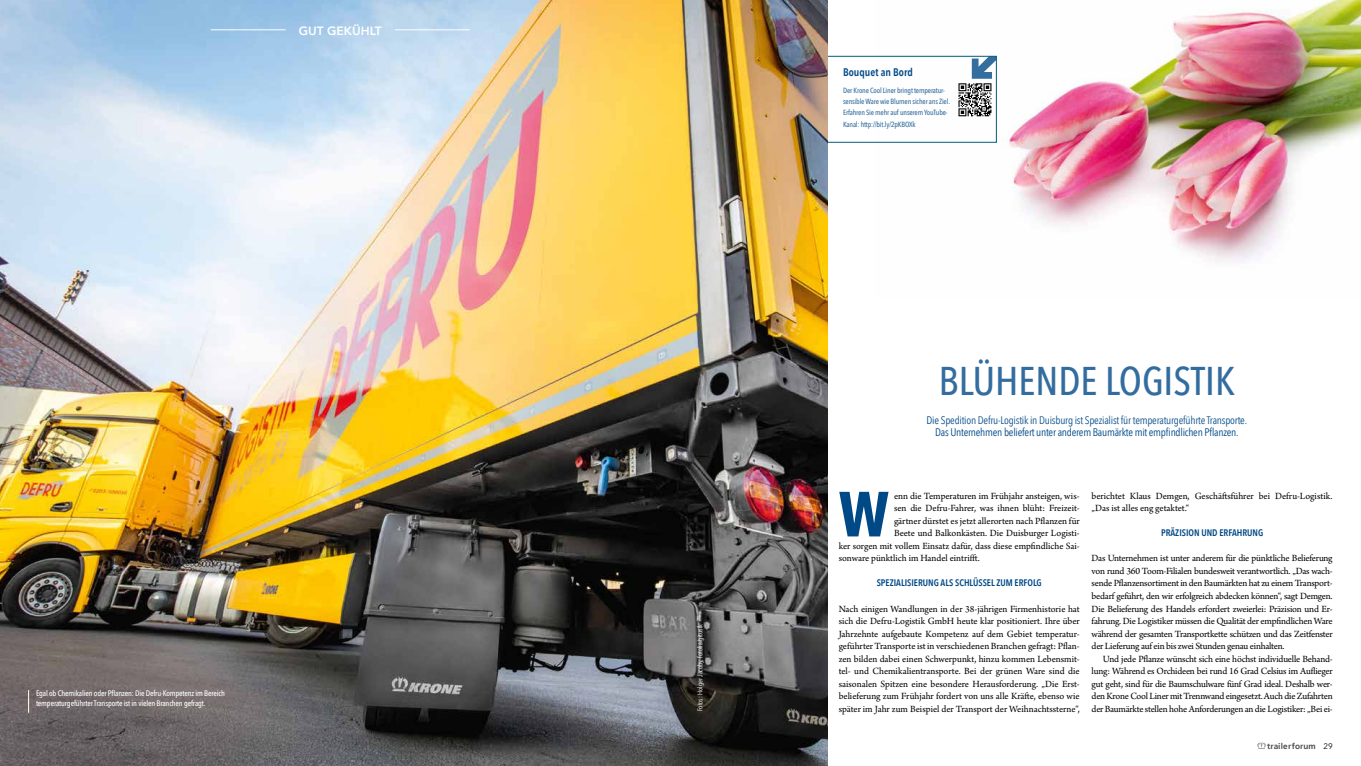
<style>
.page{position:relative;width:1361px;height:766px;background:#fff}
.page>*{position:absolute;margin:0;border:0;box-sizing:border-box;transform-origin:0 0}
.t1{font:700 63px "Avenir Next Condensed";color:#004987}
.t2{font:500 40px "Avenir Next Condensed";color:#004987}
.t3{font:800 12px "Avenir";color:#fff}
.t4{font:11px/12.5px "Avenir Next Condensed";letter-spacing:-.02em;color:#004987;text-align:center}
.t5{font:600 11px "Avenir Next Condensed";color:#004987}
.t6{font:10px/12.5px "Arno Pro";letter-spacing:-.005em;color:#000;text-align:justify}
.t7{font:600 9.5px "Avenir Next Condensed";color:#004987}
.t8{font:700 8.2px "Frutiger LT";letter-spacing:.025em;color:#000}
.t9{font:500 8px/9.5px "Avenir Next Condensed";letter-spacing:-.02em;color:#fff}
.t10{font:500 7.5px/11.3px "Avenir Next Condensed";letter-spacing:-.02em;color:#336e9f}
.t11{font:7px "Avenir Next Condensed";color:#fff}
.s1{font-family:"Avenir Next";font-weight:400;font-size:8px}
</style>
<div class="page">
<img style="left:874px;top:0;width:487px;height:263px">
<div style="left:709px;top:56px;width:287px;height:86px;border:1px solid #005e7b"></div>
<svg style="left:958px;top:56px;width:38px;height:60px"></svg>
<img style="left:0;top:0;width:828px;height:765px">
<hr style="left:211px;top:29px;width:75px;height:1px;background:#fff">
<hr style="left:395px;top:29px;width:75px;height:1px;background:#fff">
<svg style="left:28px;top:689px;width:1px;height:23px"></svg>
<svg style="left:1257px;top:742px;width:9px;height:6px"></svg>
<p class="t3" style="left:299px;top:22px;width:84px">GUT GEKÜHLT</p>
<p class="t9" style="left:36px;top:688px;width:191px">Egal ob Chemikalien oder Pflanzen: Die Defru-Kompetenz im Bereich temperaturgeführter Transporte ist in vielen Branchen gefragt.</p>
<p class="t11" style="left:694px;top:711px;width:88px;rotate:-90deg">Fotos: Holger Jacoby, fotolia/gitusik</p>
<p class="t5" style="left:843px;top:63px;width:71px">Bouquet an Bord</p>
<p class="t10" style="left:843px;top:84px;width:109px">Der Krone Cool Liner bringt temperatur&shy;sensible Ware wie Blumen sicher ans Ziel.<br>Erfahren Sie mehr auf unserem YouTube-Kanal: http://bit.ly/2pKBOXk</p>
<h2 class="t2" style="left:939px;top:356px;width:298px">BLÜHENDE LOGISTIK</h2>
<p class="t4" style="left:926px;top:413px;width:322px">Die Spedition Defru-Logistik in Duisburg ist Spezialist für temperaturgeführte Transporte.<br>Das Unternehmen beliefert unter anderem Baumärkte mit empfindlichen Pflanzen.</p>
<h1 class="t1" style="left:838px;top:475px;width:52px">W</h1>
<p class="t6" style="left:894px;top:490px;width:187px">enn die Temperaturen im Frühjahr ansteigen, wis-</p>
<p class="t6" style="left:894px;top:502px;width:187px">sen die Defru-Fahrer, was ihnen blüht: Freizeit-</p>
<p class="t6" style="left:894px;top:515px;width:187px">gärtner dürstet es jetzt allerorten nach Pflanzen für</p>
<p class="t6" style="left:894px;top:527px;width:187px">Beete und Balkonkästen. Die Duisburger Logisti-</p>
<p class="t6" style="left:838px;top:540px;width:242px">ker sorgen mit vollem Einsatz dafür, dass diese empfindliche Sai-</p>
<p class="t6" style="left:838px;top:552px;width:143px">sonware pünktlich im Handel eintrifft.</p>
<p class="t7" style="left:877px;top:574px;width:166px">SPEZIALISIERUNG ALS SCHLÜSSEL ZUM ERFOLG</p>
<p class="t6" style="left:838px;top:602px;width:242px">Nach einigen Wandlungen in der 38-jährigen Firmenhistorie hat sich die Defru-Logistik GmbH heute klar positioniert. Ihre über Jahrzehnte aufgebaute Kompetenz auf dem Gebiet temperatur&shy;geführter Transporte ist in verschiedenen Branchen gefragt: Pflan&shy;zen bilden dabei einen Schwerpunkt, hinzu kommen Lebensmit&shy;tel- und Chemikalientransporte. Bei der grünen Ware sind die saisonalen Spitzen eine besondere Herausforderung. „Die Erst&shy;belieferung zum Frühjahr fordert von uns alle Kräfte, ebenso wie später im Jahr zum Beispiel der Transport der Weihnachtssterne“,</p>
<p class="t6" style="left:1091px;top:490px;width:242px">berichtet Klaus Demgen, Geschäftsführer bei Defru-Logistik. „Das ist alles eng getaktet.“</p>
<p class="t7" style="left:1161px;top:524px;width:104px">PRÄZISION UND ERFAHRUNG</p>
<p class="t6" style="left:1091px;top:552px;width:242px">Das Unternehmen ist unter anderem für die pünktliche Belieferung von rund 360 Toom-Filialen bundesweit verantwortlich. „Das wach&shy;sende Pflanzensortiment in den Baumärkten hat zu einem Transport&shy;bedarf geführt, den wir erfolgreich abdecken können“, sagt Demgen.<br>Die Belieferung des Handels erfordert zweierlei: Präzision und Er&shy;fahrung. Die Logistiker müssen die Qualität der empfindlichen Ware während der gesamten Transportkette schützen und das Zeitfenster der Lieferung auf ein bis zwei Stunden genau einhalten.</p>
<p class="t6" style="left:1091px;top:652px;width:242px;text-indent:11px">Und jede Pflanze wünscht sich eine höchst individuelle Behand&shy;lung: Während es Orchideen bei rund 16 Grad Celsius im Auflieger gut geht, sind für die Baumschulware fünf Grad ideal. Deshalb wer&shy;den Krone Cool Liner mit Trennwand eingesetzt. Auch die Zufahrten der Baumärkte stellen hohe Anforderungen an die Logistiker: „Bei ei-</p>
<p class="t8" style="left:1267px;top:741px;width:67px">trailerforum <span class="s1">29</span></p>
</div>
